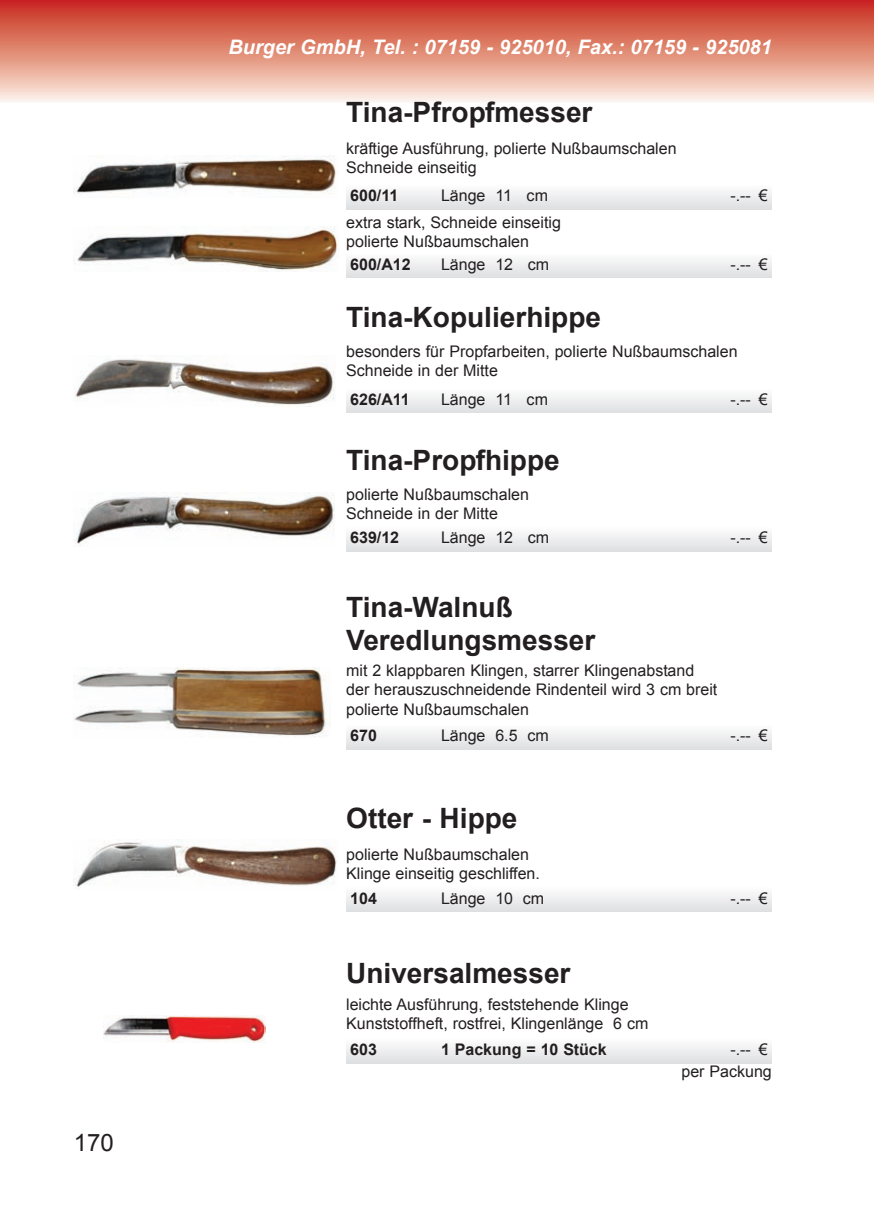
<style>
.page{position:relative;width:874px;height:1225px;background:#fff}
.page>*{position:absolute;margin:0;border:0;box-sizing:border-box;transform-origin:0 0}
.t1{font:700 28px/33.6px "Arial";color:#231f20}
.t2{font:24px "Arial";color:#231f20}
.t3{font:italic 700 20px "Arial";color:#fff}
.t4{font:16px/19.2px "Arial";color:#231f20}
.t5{font:700 16px "Arial";color:#231f20}
</style>
<div class="page">
<svg style="left:0;top:0;width:873px;height:102px;background:#e18b7a"></svg>
<div style="left:346px;top:254px;width:91px;height:23px;background:linear-gradient(to right,#edeeef,#edeeef)"></div>
<div style="left:437px;top:254px;width:232px;height:23px;background:linear-gradient(to right,#edeeef,#edeeef)"></div>
<div style="left:669px;top:254px;width:85px;height:23px;background:linear-gradient(to right,#edeeef,#edeeef)"></div>
<svg style="left:754px;top:260px;width:17px;height:17px"></svg>
<div style="left:346px;top:186px;width:91px;height:23px;background:linear-gradient(to right,#edeeef,#edeeef)"></div>
<div style="left:437px;top:186px;width:232px;height:23px;background:linear-gradient(to right,#edeeef,#edeeef)"></div>
<div style="left:669px;top:186px;width:85px;height:23px;background:linear-gradient(to right,#edeeef,#edeeef)"></div>
<svg style="left:754px;top:192px;width:17px;height:17px"></svg>
<div style="left:346px;top:528px;width:91px;height:23px;background:#ededee"></div>
<div style="left:437px;top:528px;width:232px;height:23px;background:#ededee"></div>
<div style="left:669px;top:528px;width:85px;height:23px;background:#ededee"></div>
<div style="left:754px;top:528px;width:17px;height:23px;background:#ededee"></div>
<div style="left:346px;top:389px;width:91px;height:24px;background:linear-gradient(to right,#ededee,#ededee)"></div>
<div style="left:437px;top:389px;width:232px;height:24px;background:linear-gradient(to right,#ededee,#ededee)"></div>
<div style="left:669px;top:389px;width:85px;height:24px;background:linear-gradient(to right,#ededee,#ededee)"></div>
<div style="left:754px;top:389px;width:17px;height:24px;background:linear-gradient(to bottom,#fcfcfc,#e0e1e3)"></div>
<div style="left:346px;top:725px;width:91px;height:24px;background:linear-gradient(to right,#ededef,#ededef)"></div>
<div style="left:437px;top:725px;width:232px;height:24px;background:linear-gradient(to right,#ededef,#ededef)"></div>
<div style="left:669px;top:725px;width:85px;height:24px;background:linear-gradient(to right,#ededef,#ededef)"></div>
<div style="left:754px;top:725px;width:17px;height:24px;background:linear-gradient(to bottom,#fdfcfd,#e0e1e3)"></div>
<img style="left:74px;top:156px;width:262px;height:38px">
<img style="left:74px;top:227px;width:265px;height:45px">
<img style="left:75px;top:359px;width:259px;height:46px">
<img style="left:74px;top:493px;width:260px;height:53px">
<img style="left:74px;top:667px;width:257px;height:70px">
<div style="left:346px;top:1039px;width:91px;height:24px;background:linear-gradient(to right,#ededef,#ededef)"></div>
<div style="left:437px;top:1039px;width:232px;height:24px;background:linear-gradient(to right,#ededef,#ededef)"></div>
<div style="left:669px;top:1039px;width:85px;height:24px;background:linear-gradient(to right,#ededef,#ededef)"></div>
<div style="left:754px;top:1039px;width:17px;height:24px;background:linear-gradient(to bottom,#fdfcfd,#e0e1e3)"></div>
<img style="left:103px;top:1015px;width:162px;height:27px">
<div style="left:346px;top:888px;width:91px;height:23px;background:linear-gradient(to right,#edeeef,#edeeef)"></div>
<div style="left:437px;top:888px;width:232px;height:23px;background:linear-gradient(to right,#edeeef,#edeeef)"></div>
<div style="left:669px;top:888px;width:85px;height:23px;background:linear-gradient(to right,#edeeef,#edeeef)"></div>
<svg style="left:754px;top:894px;width:17px;height:17px"></svg>
<img style="left:74px;top:842px;width:263px;height:46px">
<h2 class="t2" style="left:74px;top:1129px;width:42px">170</h2>
<p class="t3" style="left:228px;top:36px;width:544px">Burger GmbH, Tel. : 07159 - 925010, Fax.: 07159 - 925081</p>
<h1 class="t1" style="left:346px;top:96px;width:248px">Tina-Pfropfmesser</h1>
<p class="t4" style="left:346px;top:139px;width:332px">kräftige Ausführung, polierte Nußbaumschalen<br>Schneide einseitig</p>
<p class="t5" style="left:350px;top:187px;width:50px">600/11</p>
<p class="t4" style="left:441px;top:186px;width:108px">Länge 11 cm</p>
<p class="t4" style="left:730px;top:186px;width:39px">-.-- €</p>
<p class="t4" style="left:346px;top:212px;width:216px">extra stark, Schneide einseitig polierte Nußbaumschalen</p>
<p class="t5" style="left:350px;top:255px;width:62px">600/A12</p>
<p class="t4" style="left:441px;top:254px;width:110px">Länge 12 cm</p>
<p class="t4" style="left:730px;top:254px;width:39px">-.-- €</p>
<h1 class="t1" style="left:346px;top:301px;width:256px">Tina-Kopulierhippe</h1>
<p class="t4" style="left:346px;top:342px;width:393px">besonders für Propfarbeiten, polierte Nußbaumschalen<br>Schneide in der Mitte</p>
<p class="t5" style="left:350px;top:390px;width:61px">626/A11</p>
<p class="t4" style="left:441px;top:390px;width:108px">Länge 11 cm</p>
<p class="t4" style="left:730px;top:390px;width:39px">-.-- €</p>
<h1 class="t1" style="left:346px;top:443px;width:215px">Tina-Propfhippe</h1>
<p class="t4" style="left:346px;top:484px;width:184px">polierte Nußbaumschalen<br>Schneide in der Mitte</p>
<p class="t5" style="left:350px;top:529px;width:50px">639/12</p>
<p class="t4" style="left:441px;top:528px;width:110px">Länge 12 cm</p>
<p class="t4" style="left:730px;top:528px;width:39px">-.-- €</p>
<h1 class="t1" style="left:346px;top:590px;width:251px">Tina-Walnuß<br>Veredlungsmesser</h1>
<p class="t4" style="left:346px;top:661px;width:372px">mit 2 klappbaren Klingen, starrer Klingenabstand der herauszuschneidende Rindenteil wird 3 cm breit polierte Nußbaumschalen</p>
<p class="t5" style="left:350px;top:726px;width:28px">670</p>
<p class="t4" style="left:441px;top:726px;width:109px">Länge 6.5 cm</p>
<p class="t4" style="left:730px;top:726px;width:39px">-.-- €</p>
<h1 class="t1" style="left:346px;top:801px;width:173px">Otter - Hippe</h1>
<p class="t4" style="left:346px;top:844px;width:195px">polierte Nußbaumschalen<br>Klinge einseitig geschliffen.</p>
<p class="t5" style="left:350px;top:889px;width:28px">104</p>
<p class="t4" style="left:441px;top:888px;width:105px">Länge 10 cm</p>
<p class="t4" style="left:730px;top:888px;width:39px">-.-- €</p>
<h1 class="t1" style="left:346px;top:956px;width:226px">Universalmesser</h1>
<p class="t4" style="left:346px;top:995px;width:303px">leichte Ausführung, feststehende Klinge<br>Kunststoffheft, rostfrei, Klingenlänge 6 cm</p>
<p class="t5" style="left:350px;top:1040px;width:28px">603</p>
<p class="t5" style="left:441px;top:1040px;width:167px">1 Packung = 10 Stück</p>
<p class="t4" style="left:730px;top:1040px;width:39px">-.-- €</p>
<p class="t4" style="left:681px;top:1062px;width:92px">per Packung</p>
</div>
